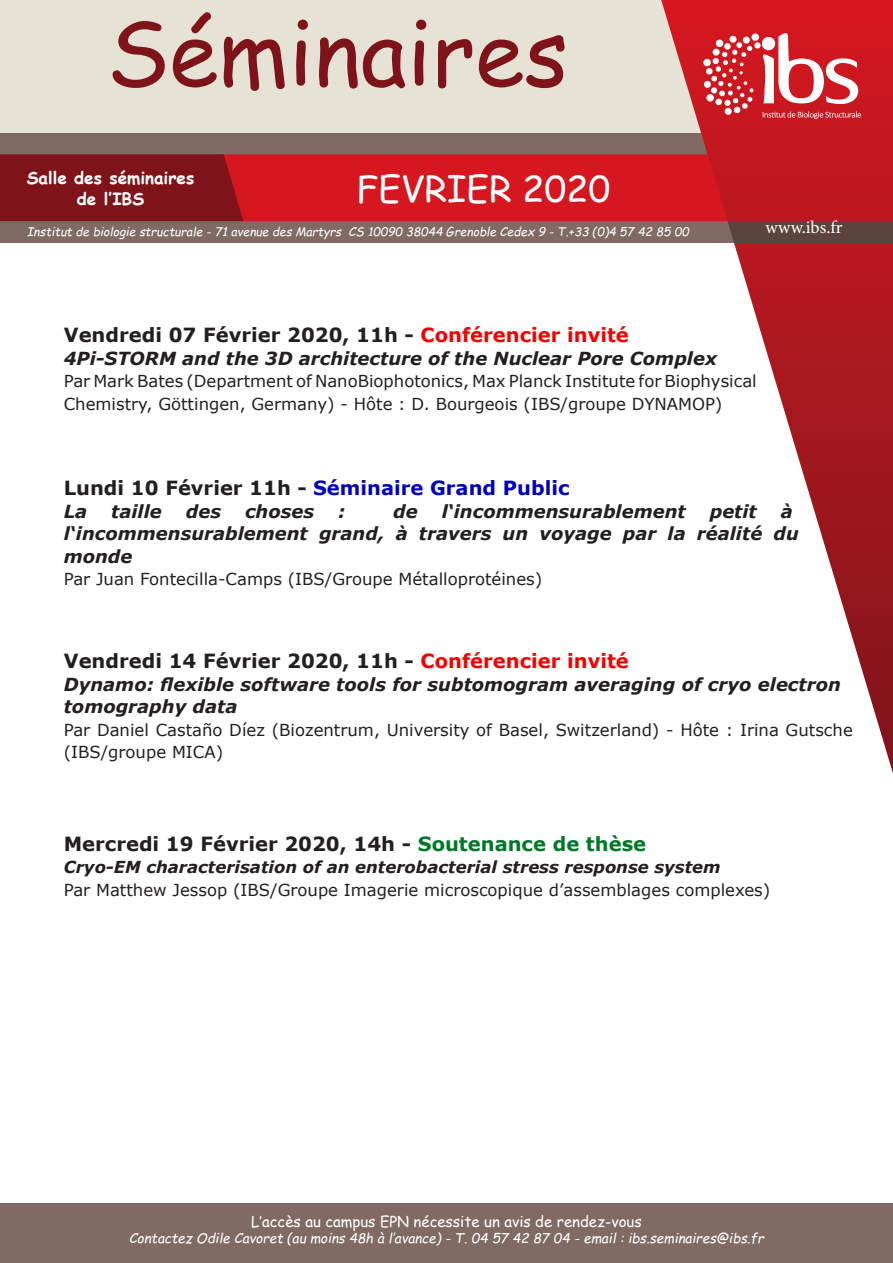
<style>
.page{position:relative;width:893px;height:1263px;background:#fff}
.page>*{position:absolute;margin:0;border:0;box-sizing:border-box;transform-origin:0 0}
.t1{font:90px "Comic Sans MS";color:#7f131a}
.t2{font:36px "Comic Sans MS";color:#fff}
.titres_de_sujets{font:700 19.5px "Verdana";color:#231f20}
.titres_de_sujets-2{font:700 19.5px "Verdana";color:#0000bf}
.t3{font:italic 700 18px/22.5px "Verdana";color:#231f20}
.t4{font:18px "Minion Pro";letter-spacing:.01em;color:#fff}
.t5{font:700 16.95px/20.4px "Comic Sans MS";color:#fff;text-align:center}
.t6{font:16.5px/22.5px "Verdana";color:#231f20}
.t7{font:italic 700 16.5px "Verdana";color:#231f20}
.t8{font:15px "Comic Sans MS";color:#fff}
.t9{font:italic 13.5px "Comic Sans MS";color:#fff}
.t10{font:italic 12px "Comic Sans MS";color:#fff}
.s1{color:#f50000}
.s2{color:#231f20}
.s3{color:#007828}
</style>
<div class="page">
<div style="left:0;top:1204px;width:893px;height:59px;background:#806a63"></div>
<div style="left:0;top:0;width:893px;height:136px;background:#e6e2d5"></div>
<div style="left:0;top:133px;width:713px;height:21px;background:#806a63"></div>
<svg style="left:0;top:154px;width:661px;height:67px;background:#b7161d"></svg>
<svg style="left:661px;top:0;width:232px;height:773px"></svg>
<svg style="left:763px;top:111px;width:98px;height:8px"></svg>
<svg style="left:760px;top:28px;width:98px;height:76px;background:#df6469"></svg>
<div style="left:751px;top:33px;width:8px;height:8px;background:#fff;border-radius:50%"></div>
<div style="left:743px;top:37px;width:7px;height:7px;background:#fff;border-radius:50%"></div>
<div style="left:716px;top:40px;width:7px;height:7px;background:#fff;border-radius:50%"></div>
<div style="left:706px;top:94px;width:8px;height:8px;background:#fff;border-radius:50%"></div>
<div style="left:703px;top:59px;width:8px;height:7px;background:#fff;border-radius:50%"></div>
<div style="left:706px;top:68px;width:7px;height:7px;background:#fff;border-radius:50%"></div>
<div style="left:729px;top:36px;width:7px;height:7px;background:#fff;border-radius:50%"></div>
<div style="left:704px;top:81px;width:7px;height:7px;background:#fff;border-radius:50%"></div>
<svg style="left:754px;top:42px;width:7px;height:7px"></svg>
<svg style="left:711px;top:42px;width:42px;height:71px;background:#d95056"></svg>
<svg style="left:0;top:221px;width:893px;height:21px;background:#78625b"></svg>
<p class="t1" style="left:107px;top:-14px;width:463px">Séminaires</p>
<p class="t5" style="left:27px;top:167px;width:169px">Salle des séminaires de l’IBS</p>
<p class="t2" style="left:357px;top:162px;width:255px">FEVRIER 2020</p>
<p class="t10" style="left:27px;top:222px;width:663px">Institut de biologie structurale - 71 avenue des Martyrs CS 10090 38044 Grenoble Cedex 9 - T.+33 (0)4 57 42 85 00</p>
<p class="t4" style="left:766px;top:215px;width:79px">www.ibs.fr</p>
<p class="titres_de_sujets" style="left:64px;top:321px;width:567px">Vendredi 07 Février 2020, 11h - <span class="s1">Conférencier invité</span></p>
<p class="t3" style="left:64px;top:347px;width:655px">4Pi-STORM and the 3D architecture of the Nuclear Pore Complex</p>
<p class="t6" style="left:64px;top:370px;width:694px">Par Mark Bates (Department of NanoBiophotonics, Max Planck Institute for Biophysical<br>Chemistry, Göttingen, Germany) - Hôte : D. Bourgeois (IBS/groupe DYNAMOP)</p>
<p class="titres_de_sujets-2" style="left:64px;top:474px;width:507px"><span class="s2">Lundi 10 Février 11h -</span> Séminaire Grand Public</p>
<p class="t3" style="left:64px;top:500px;width:25px">La</p>
<p class="t3" style="left:111px;top:500px;width:52px">taille</p>
<p class="t3" style="left:186px;top:500px;width:37px">des</p>
<p class="t3" style="left:245px;top:500px;width:71px">choses</p>
<p class="t3" style="left:338px;top:500px;width:9px">:</p>
<p class="t3" style="left:393px;top:500px;width:26px">de</p>
<p class="t3" style="left:442px;top:500px;width:246px">l‘incommensurablement</p>
<p class="t3" style="left:710px;top:500px;width:49px">petit</p>
<p class="t3" style="left:64px;top:500px;width:736px;text-indent:717px">à l‘incommensurablement grand, à travers un voyage par la réalité du monde</p>
<p class="t6" style="left:64px;top:568px;width:480px">Par Juan Fontecilla-Camps (IBS/Groupe Métalloprotéines)</p>
<p class="titres_de_sujets" style="left:64px;top:647px;width:567px">Vendredi 14 Février 2020, 11h - <span class="s1">Conférencier invité</span></p>
<p class="t3" style="left:64px;top:672px;width:779px">Dynamo: flexible software tools for subtomogram averaging of cryo electron tomography data</p>
<p class="t6" style="left:64px;top:718px;width:791px">Par Daniel Castaño Díez (Biozentrum, University of Basel, Switzerland) - Hôte : Irina Gutsche (IBS/groupe MICA)</p>
<p class="titres_de_sujets" style="left:64px;top:830px;width:584px">Mercredi 19 Février 2020, 14h - <span class="s3">Soutenance de thèse</span></p>
<p class="t7" style="left:64px;top:856px;width:658px">Cryo-EM characterisation of an enterobacterial stress response system</p>
<p class="t6" style="left:64px;top:878px;width:708px">Par Matthew Jessop (IBS/Groupe Imagerie microscopique d’assemblages complexes)</p>
<p class="t8" style="left:251px;top:1210px;width:392px">L’accès au campus EPN nécessite un avis de rendez-vous</p>
<p class="t9" style="left:129px;top:1228px;width:636px">Contactez Odile Cavoret (au moins 48h à l’avance) - T. 04 57 42 87 04 - email : ibs.seminaires@ibs.fr</p>
</div>
